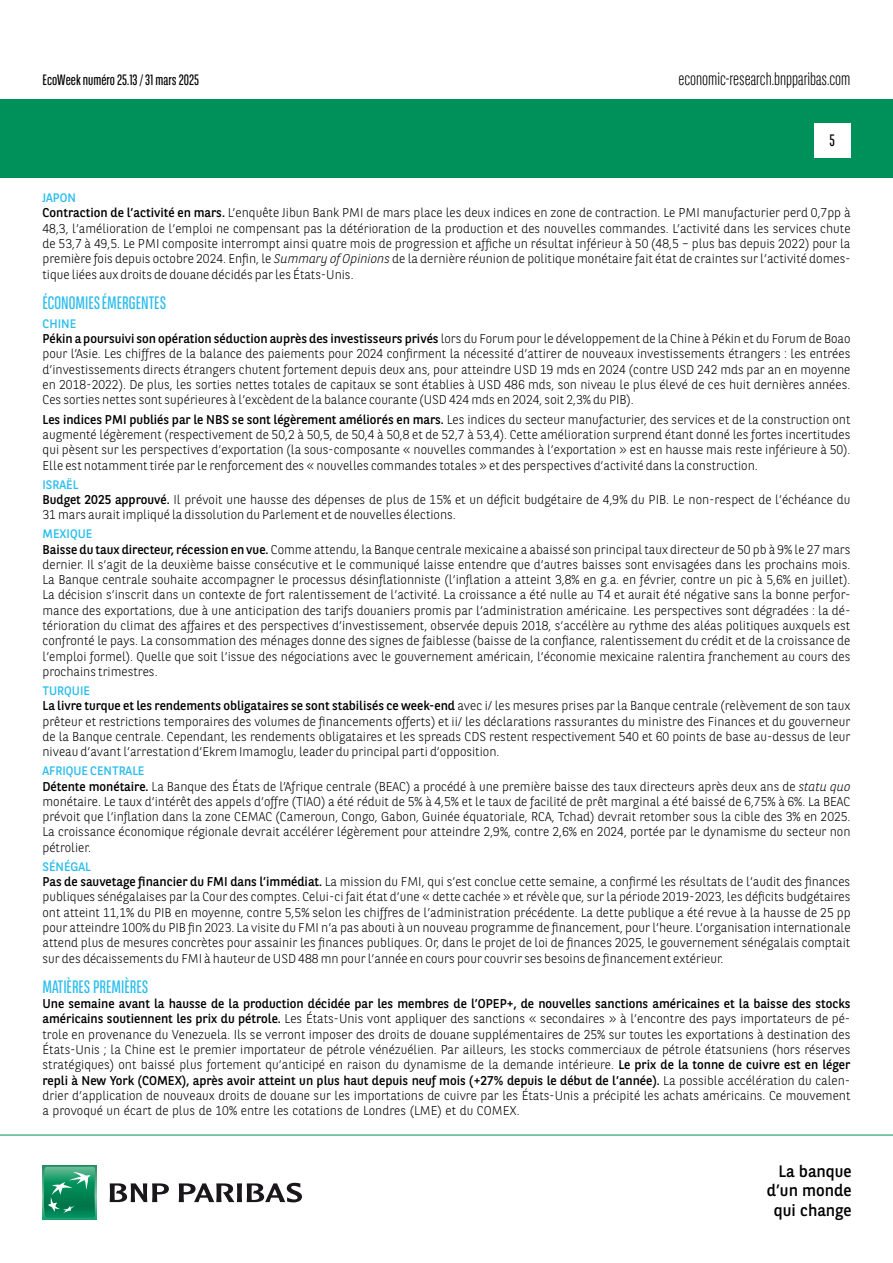
<style>
.page{position:relative;width:893px;height:1263px;background:#fff}
.page>*{position:absolute;margin:0;border:0;box-sizing:border-box;transform-origin:0 0}
.t1{font:18px "BNPP Sans Condensed";color:#2abdee}
.t2{font:300 18px "BNPP Sans Condensed";color:#000}
.t3{font:16.5px/19.8px "BNPP Sans";color:#000;text-align:right}
.t4{font:16.5px "BNPP Sans Condensed";color:#000}
.t5{font:15px "BNPP Sans Condensed";color:#000}
.t6{font:300 12.75px/15.3px "BNPP Sans";color:#000;text-align:justify}
.t7{font:12.3px "BNPP Sans";color:#2abdee}
.s1{font-weight:400}
.s2{font-style:italic}
</style>
<div class="page">
<div style="left:1px;top:99px;width:892px;height:78px;background:#00915b"></div>
<svg style="left:43px;top:1166px;width:53px;height:53px"></svg>
<svg style="left:44px;top:1167px;width:51px;height:51px;background:#26996e"></svg>
<svg style="left:110px;top:1183px;width:59px;height:19px"></svg>
<svg style="left:179px;top:1183px;width:123px;height:19px"></svg>
<hr style="left:0;top:1135px;width:893px;height:1px;background:#00915b">
<div style="left:814px;top:123px;width:36px;height:34px;background:#fff"></div>
<p class="t5" style="left:43px;top:70px;width:158px">EcoWeek numéro 25.13 / 31 mars 2025</p>
<h1 class="t2" style="left:678px;top:67px;width:174px">economic-research.bnpparibas.com</h1>
<p class="t4" style="left:829px;top:130px;width:7px">5</p>
<p class="t7" style="left:43px;top:189px;width:35px">JAPON</p>
<p class="t6" style="left:43px;top:205px;width:809px"><span class="s1">Contraction de l’activité en mars.</span> L’enquête Jibun Bank PMI de mars place les deux indices en zone de contraction. Le PMI manufacturier perd 0,7pp à 48,3, l’amélioration de l’emploi ne compensant pas la détérioration de la production et des nouvelles commandes. L’activité dans les services chute de 53,7 à 49,5. Le PMI composite interrompt ainsi quatre mois de progression et affiche un résultat inférieur à 50 (48,5 – plus bas depuis 2022) pour la première fois depuis octobre 2024. Enfin, le <span class="s2">Summary of Opinions</span> de la dernière réunion de politique monétaire fait état de craintes sur l’activité domes&shy;tique liées aux droits de douane décidés par les États-Unis.</p>
<h1 class="t1" style="left:43px;top:291px;width:125px">ÉCONOMIES ÉMERGENTES</h1>
<p class="t7" style="left:43px;top:315px;width:35px">CHINE</p>
<p class="t6" style="left:43px;top:330px;width:809px"><span class="s1">Pékin a poursuivi son opération séduction auprès des investisseurs privés</span> lors du Forum pour le développement de la Chine à Pékin et du Forum de Boao pour l’Asie. Les chiffres de la balance des paiements pour 2024 confirment la nécessité d’attirer de nouveaux investissements étrangers : les entrées d’investissements directs étrangers chutent fortement depuis deux ans, pour atteindre USD 19 mds en 2024 (contre USD 242 mds par an en moyenne en 2018-2022). De plus, les sorties nettes totales de capitaux se sont établies à USD 486 mds, son niveau le plus élevé de ces huit dernières années.<br>Ces sorties nettes sont supérieures à l’excèdent de la balance courante (USD 424 mds en 2024, soit 2,3% du PIB).</p>
<p class="t6" style="left:43px;top:411px;width:809px"><span class="s1">Les indices PMI publiés par le NBS se sont légèrement améliorés en mars.</span> Les indices du secteur manufacturier, des services et de la construction ont augmenté légèrement (respectivement de 50,2 à 50,5, de 50,4 à 50,8 et de 52,7 à 53,4). Cette amélioration surprend étant donné les fortes incertitudes qui pèsent sur les perspectives d’exportation (la sous-composante « nouvelles commandes à l’exportation » est en hausse mais reste inférieure à 50).<br>Elle est notamment tirée par le renforcement des « nouvelles commandes totales » et des perspectives d’activité dans la construction.</p>
<p class="t7" style="left:43px;top:476px;width:37px">ISRAËL</p>
<p class="t6" style="left:43px;top:491px;width:809px"><span class="s1">Budget 2025 approuvé.</span> Il prévoit une hausse des dépenses de plus de 15% et un déficit budgétaire de 4,9% du PIB. Le non-respect de l’échéance du<br>31 mars aurait impliqué la dissolution du Parlement et de nouvelles élections.</p>
<p class="t7" style="left:43px;top:526px;width:51px">MEXIQUE</p>
<p class="t6" style="left:43px;top:541px;width:809px"><span class="s1">Baisse du taux directeur, récession en vue.</span> Comme attendu, la Banque centrale mexicaine a abaissé son principal taux directeur de 50 pb à 9% le 27 mars dernier. Il s’agit de la deuxième baisse consécutive et le communiqué laisse entendre que d’autres baisses sont envisagées dans les prochains mois.<br>La Banque centrale souhaite accompagner le processus désinflationniste (l’inflation a atteint 3,8% en g.a. en février, contre un pic à 5,6% en juillet).<br>La décision s’inscrit dans un contexte de fort ralentissement de l’activité. La croissance a été nulle au T4 et aurait été négative sans la bonne perfor&shy;mance des exportations, due à une anticipation des tarifs douaniers promis par l’administration américaine. Les perspectives sont dégradées : la dé&shy;térioration du climat des affaires et des perspectives d’investissement, observée depuis 2018, s’accélère au rythme des aléas politiques auxquels est confronté le pays. La consommation des ménages donne des signes de faiblesse (baisse de la confiance, ralentissement du crédit et de la croissance de l’emploi formel). Quelle que soit l’issue des négociations avec le gouvernement américain, l’économie mexicaine ralentira franchement au cours des prochains trimestres.</p>
<p class="t7" style="left:43px;top:682px;width:49px">TURQUIE</p>
<p class="t6" style="left:43px;top:698px;width:809px"><span class="s1">La livre turque et les rendements obligataires se sont stabilisés ce week-end</span> avec i/ les mesures prises par la Banque centrale (relèvement de son taux prêteur et restrictions temporaires des volumes de financements offerts) et ii/ les déclarations rassurantes du ministre des Finances et du gouverneur de la Banque centrale. Cependant, les rendements obligataires et les spreads CDS restent respectivement 540 et 60 points de base au-dessus de leur niveau d’avant l’arrestation d’Ekrem Imamoglu, leader du principal parti d’opposition.</p>
<p class="t7" style="left:43px;top:762px;width:103px">AFRIQUE CENTRALE</p>
<p class="t6" style="left:43px;top:778px;width:809px"><span class="s1">Détente monétaire.</span> La Banque des États de l’Afrique centrale (BEAC) a procédé à une première baisse des taux directeurs après deux ans de <span class="s2">statu quo </span>monétaire. Le taux d’intérêt des appels d’offre (TIAO) a été réduit de 5% à 4,5% et le taux de facilité de prêt marginal a été baissé de 6,75% à 6%. La BEAC prévoit que l’inflation dans la zone CEMAC (Cameroun, Congo, Gabon, Guinée équatoriale, RCA, Tchad) devrait retomber sous la cible des 3% en 2025.<br>La croissance économique régionale devrait accélérer légèrement pour atteindre 2,9%, contre 2,6% en 2024, portée par le dynamisme du secteur non pétrolier.</p>
<p class="t7" style="left:43px;top:858px;width:50px">SÉNÉGAL</p>
<p class="t6" style="left:43px;top:873px;width:809px"><span class="s1">Pas de sauvetage financier du FMI dans l’immédiat.</span> La mission du FMI, qui s’est conclue cette semaine, a confirmé les résultats de l’audit des finances publiques sénégalaises par la Cour des comptes. Celui-ci fait état d’une « dette cachée » et révèle que, sur la période 2019-2023, les déficits budgétaires ont atteint 11,1% du PIB en moyenne, contre 5,5% selon les chiffres de l’administration précédente. La dette publique a été revue à la hausse de 25 pp pour atteindre 100% du PIB fin 2023. La visite du FMI n’a pas abouti à un nouveau programme de financement, pour l’heure. L’organisation internationale attend plus de mesures concrètes pour assainir les finances publiques. Or, dans le projet de loi de finances 2025, le gouvernement sénégalais comptait sur des décaissements du FMI à hauteur de USD 488 mn pour l’année en cours pour couvrir ses besoins de financement extérieur.</p>
<h1 class="t1" style="left:43px;top:975px;width:107px">MATIÈRES PREMIÈRES</h1>
<p class="t6" style="left:43px;top:995px;width:809px"><span class="s1">Une semaine avant la hausse de la production décidée par les membres de l’OPEP+, de nouvelles sanctions américaines et la baisse des stocks américains soutiennent les prix du pétrole.</span> Les États-Unis vont appliquer des sanctions « secondaires » à l’encontre des pays importateurs de pé&shy;trole en provenance du Venezuela. Ils se verront imposer des droits de douane supplémentaires de 25% sur toutes les exportations à destination des États-Unis ; la Chine est le premier importateur de pétrole vénézuélien. Par ailleurs, les stocks commerciaux de pétrole étatsuniens (hors réserves stratégiques) ont baissé plus fortement qu’anticipé en raison du dynamisme de la demande intérieure. <span class="s1">Le prix de la tonne de cuivre est en léger repli à New York (COMEX), après avoir atteint un plus haut depuis neuf mois (+27% depuis le début de l’année).</span> La possible accélération du calen&shy;drier d’application de nouveaux droits de douane sur les importations de cuivre par les États-Unis a précipité les achats américains. Ce mouvement a provoqué un écart de plus de 10% entre les cotations de Londres (LME) et du COMEX.</p>
<p class="t3" style="left:767px;top:1160px;width:86px">La banque d’un monde qui change</p>
</div>
